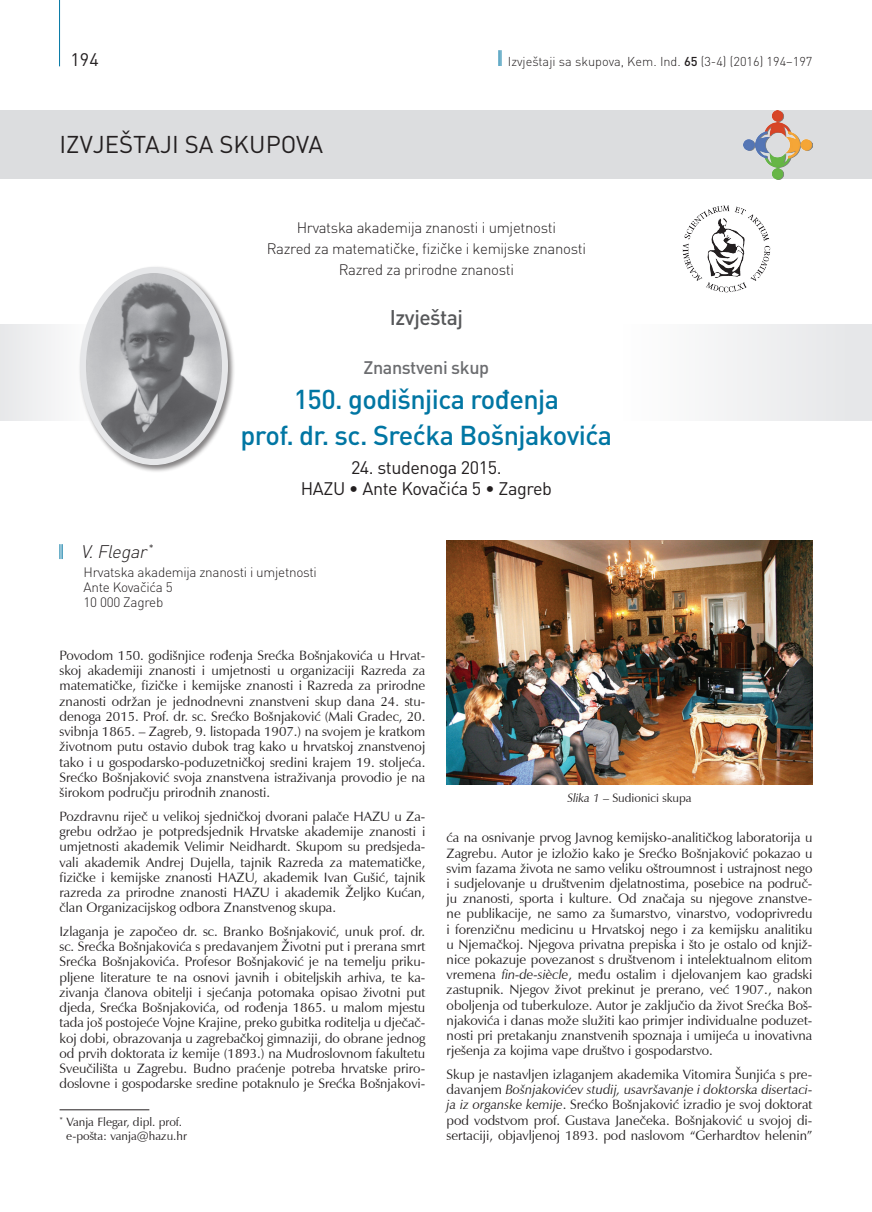
<style>
.page{position:relative;width:872px;height:1212px;background:#fff}
.page>*{position:absolute;margin:0;border:0;box-sizing:border-box;transform-origin:0 0}
._26_Tekst_rubrike{font:500 27px "DIN Pro";letter-spacing:-.02em;color:#0076a3}
.t1{font:24px "DIN Pro";color:#231f20}
._26_Tekst_rubrike-2{font:500 21px "DIN Pro";letter-spacing:-.025em;color:#57585a}
._26_Tekst_rubrike-3{font:18px/21px "DIN Pro";letter-spacing:-.025em;color:#231f20;text-align:center}
._26_Tekst_rubrike-4{font:500 18px "DIN Pro";letter-spacing:-.025em;color:#6c6d70}
._24_Autor_rubrike{font:italic 300 18px "DIN Pro";color:#231f20}
._26_Tekst_rubrike-5{font:300 15px "DIN Pro";letter-spacing:-.02em;color:#231f20}
._26_Tekst_rubrike-6{font:13.5px/15.3px "Zapf Humanist Roman KUI";color:#231f20;text-align:justify}
._25_Adresa_autora_ru{font:300 13.5px/15px "DIN Pro";letter-spacing:-.02em;color:#231f20}
.t2{font:300 12.75px "DIN Pro";color:#231f20}
._06_AUTOR_ZA_DOPISIV{font:12px "Zapf Humanist Roman KUI";color:#231f20}
._12_POTPIS_-_SLIKA{font:12px "Zapf Humanist Roman KUI";color:#231f20}
.s1{font-weight:500}
.s2{font-weight:300}
.s3{font-family:"Zapf Humanist Italic KUI"}
</style>
<div class="page">
<hr style="left:59px;top:0;width:1px;height:66px;background:#0076a3">
<svg style="left:498px;top:50px;width:3px;height:16px"></svg>
<div style="left:0;top:111px;width:872px;height:68px;background:#dcdddf"></div>
<img style="left:743px;top:110px;width:69px;height:69px">
<div style="left:0;top:324px;width:94px;height:96px;background:#f0f1f2"></div>
<div style="left:623px;top:324px;width:249px;height:96px;background:#f1f2f3"></div>
<svg style="left:60px;top:544px;width:3px;height:15px"></svg>
<hr style="left:60px;top:1109px;width:89px;height:1px;background:#231f20">
<img style="left:682px;top:205px;width:88px;height:88px">
<div style="left:78px;top:265px;width:157px;height:208px;background:#231f20;opacity:.55"></div>
<img style="left:83px;top:270px;width:142px;height:192px">
<div style="left:80px;top:267px;width:148px;height:198px;border:6px solid #e6e7e9;border-radius:50%"></div>
<img style="left:446px;top:541px;width:366px;height:244px">
<p class="_26_Tekst_rubrike-3" style="left:71px;top:48px;width:30px">194</p>
<p class="t2" style="left:508px;top:53px;width:306px">Izvještaji sa skupova, Kem. Ind. <span class="s1">65</span> (3-4) (2016) 194–197</p>
<h2 class="t1" style="left:60px;top:128px;width:265px">IZVJEŠTAJI SA SKUPOVA</h2>
<p class="_26_Tekst_rubrike-5" style="left:297px;top:217px;width:261px">Hrvatska akademija znanosti i umjetnosti</p>
<p class="_26_Tekst_rubrike-5" style="left:267px;top:238px;width:321px">Razred za matematičke, fizičke i kemijske znanosti</p>
<p class="_26_Tekst_rubrike-5" style="left:339px;top:259px;width:177px">Razred za prirodne znanosti</p>
<p class="_26_Tekst_rubrike-2" style="left:390px;top:303px;width:74px">Izvještaj</p>
<p class="_26_Tekst_rubrike-4" style="left:364px;top:355px;width:127px">Znanstveni skup</p>
<p class="_26_Tekst_rubrike" style="left:294px;top:381px;width:267px">150. godišnjica rođenja</p>
<p class="_26_Tekst_rubrike" style="left:240px;top:416px;width:373px">prof. dr. sc. Srećka Bošnjakovića</p>
<p class="_26_Tekst_rubrike-3" style="left:301px;top:456px;width:253px">24. studenoga 2015.<br>HAZU <span class="s2">•</span> Ante Kovačića 5 <span class="s2">•</span> Zagreb</p>
<p class="_24_Autor_rubrike" style="left:81px;top:539px;width:74px">V.Flegar<sup>*</sup></p>
<p class="_25_Adresa_autora_ru" style="left:84px;top:564px;width:235px">Hrvatska akademija znanosti i umjetnosti<br>Ante Kovačića 5<br>10 000 Zagreb</p>
<p class="_26_Tekst_rubrike-6" style="left:60px;top:648px;width:367px">Povodom 150. godišnjice rođenja Srećka Bošnjakovića u Hrvat&shy;skoj akademiji znanosti i umjetnosti u organizaciji Razreda za matematičke, fizičke i kemijske znanosti i Razreda za prirodne znanosti održan je jednodnevni znanstveni skup dana 24. stu&shy;denoga 2015. Prof. dr. sc. Srećko Bošnjaković (Mali Gradec, 20. svibnja 1865. – Zagreb, 9. listopada 1907.) na svojem je kratkom životnom putu ostavio dubok trag kako u hrvatskoj znanstvenoj tako i u gospodarsko-poduzetničkoj sredini krajem 19. stoljeća.<br>Srećko Bošnjaković svoja znanstvena istraživanja provodio je na širokom području prirodnih znanosti.</p>
<p class="_26_Tekst_rubrike-6" style="left:60px;top:809px;width:367px">Pozdravnu riječ u velikoj sjedničkoj dvorani palače HAZU u Za&shy;grebu održao je potpredsjednik Hrvatske akademije znanosti i umjetnosti akademik Velimir Neidhardt. Skupom su predsjeda&shy;vali akademik Andrej Dujella, tajnik Razreda za matematičke, fizičke i kemijske znanosti HAZU, akademik Ivan Gušić, tajnik razreda za prirodne znanosti HAZU i akademik Željko Kućan, član Organizacijskog odbora Znanstvenog skupa.</p>
<p class="_26_Tekst_rubrike-6" style="left:60px;top:924px;width:367px">Izlaganja je započeo dr. sc. Branko Bošnjaković, unuk prof. dr. sc. Srećka Bošnjakovića s predavanjem Životni put i prerana smrt Srećka Bošnjakovića. Profesor Bošnjaković je na temelju priku&shy;pljene literature te na osnovi javnih i obiteljskih arhiva, te ka&shy;zivanja članova obitelji i sjećanja potomaka opisao životni put djeda, Srećka Bošnjakovića, od rođenja 1865. u malom mjestu tada još postojeće Vojne Krajine, preko gubitka roditelja u dječač&shy;koj dobi, obrazovanja u zagrebačkoj gimnaziji, do obrane jednog od prvih doktorata iz kemije (1893.) na Mudroslovnom fakultetu Sveučilišta u Zagrebu. Budno praćenje potreba hrvatske priro&shy;doslovne i gospodarske sredine potaknulo je Srećka Bošnjakovi-</p>
<p class="_06_AUTOR_ZA_DOPISIV" style="left:60px;top:1114px;width:124px"><sup>*</sup> Vanja Flegar, dipl. prof.</p>
<p class="_06_AUTOR_ZA_DOPISIV" style="left:66px;top:1127px;width:122px">e-pošta: vanja@hazu.hr</p>
<p class="_12_POTPIS_-_SLIKA" style="left:567px;top:790px;width:126px"><span class="s3">Slika 1</span> – Sudionici skupa</p>
<p class="_26_Tekst_rubrike-6" style="left:446px;top:831px;width:367px">ća na osnivanje prvog Javnog kemijsko-analitičkog laboratorija u Zagrebu. Autor je izložio kako je Srećko Bošnjaković pokazao u svim fazama života ne samo veliku oštroumnost i ustrajnost nego i sudjelovanje u društvenim djelatnostima, posebice na područ&shy;ju znanosti, sporta i kulture. Od značaja su njegove znanstve&shy;ne publikacije, ne samo za šumarstvo, vinarstvo, vodoprivredu i forenzičnu medicinu u Hrvatskoj nego i za kemijsku analitiku u Njemačkoj. Njegova privatna prepiska i što je ostalo od knjiž&shy;nice pokazuje povezanost s društvenom i intelektualnom elitom vremena <span class="s3">fin-de-siècle</span>, među ostalim i djelovanjem kao gradski zastupnik. Njegov život prekinut je prerano, već 1907., nakon oboljenja od tuberkuloze. Autor je zaključio da život Srećka Boš&shy;njakovića i danas može služiti kao primjer individualne poduzet&shy;nosti pri pretakanju znanstvenih spoznaja i umijeća u inovativna rješenja za kojima vape društvo i gospodarstvo.</p>
<p class="_26_Tekst_rubrike-6" style="left:446px;top:1067px;width:367px">Skup je nastavljen izlaganjem akademika Vitomira Šunjića s pre&shy;davanjem <span class="s3">Bošnjakovićev studij, usavršavanje i doktorska disertaci&shy;ja iz organske kemije</span>. Srećko Bošnjaković izradio je svoj doktorat pod vodstvom prof. Gustava Janečeka. Bošnjaković u svojoj di&shy;sertaciji, objavljenoj 1893. pod naslovom “Gerhardtov helenin”</p>
</div>
